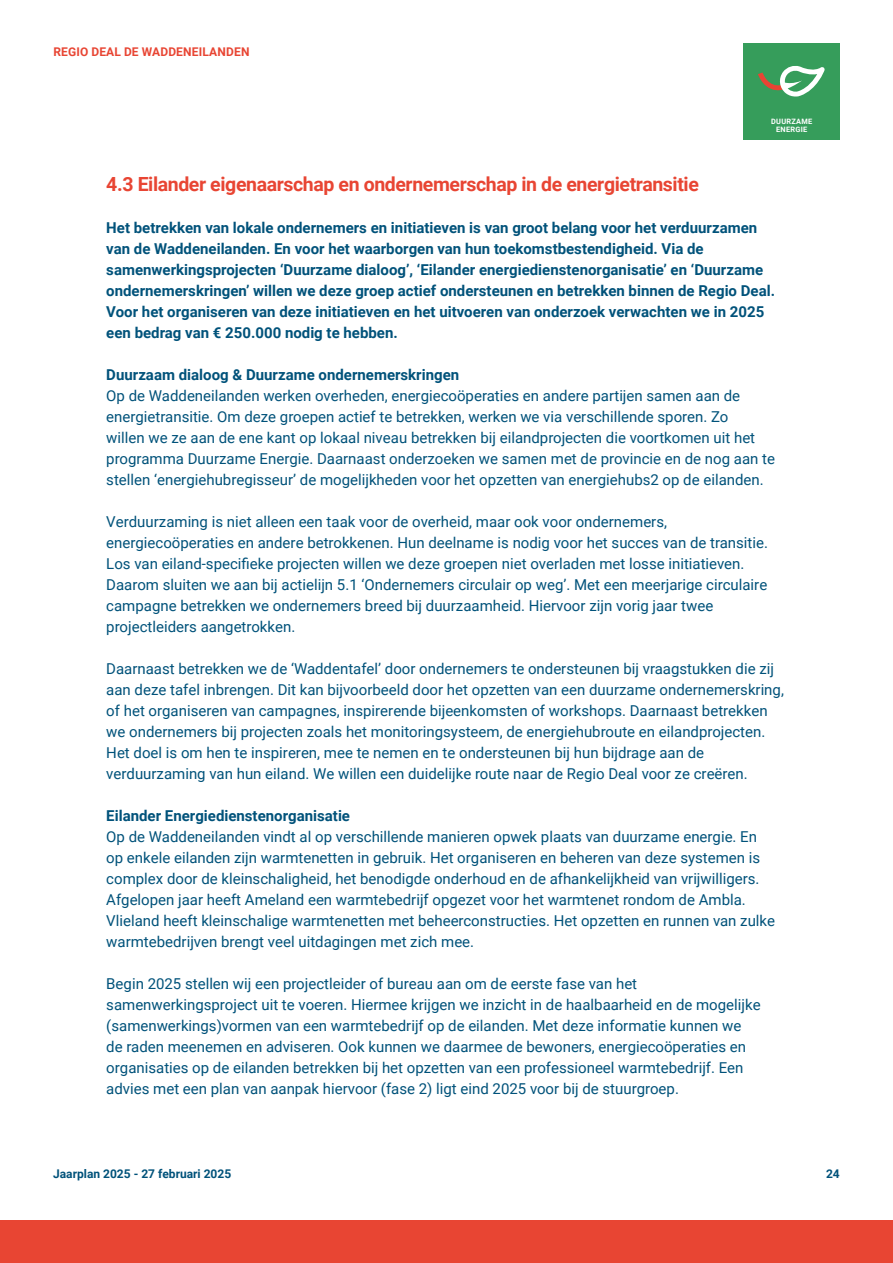
<style>
.page{position:relative;width:893px;height:1263px;background:#fff}
.page>*{position:absolute;margin:0;border:0;box-sizing:border-box;transform-origin:0 0}
.t1{font:700 19.5px "Roboto";letter-spacing:-.02em;color:#e84533}
.t2{font:15px/21px "Roboto";color:#00527a}
.t3{font:700 15px/21px "Roboto";color:#00527a}
.t4{font:700 12px "Roboto";color:#00527a}
.t5{font:700 12px "Roboto";letter-spacing:.015em;color:#e84533}
.t6{font:700 7.35px/8.7px "Roboto";letter-spacing:.035em;color:#fff;text-align:center}
</style>
<div class="page">
<div style="left:0;top:1220px;width:893px;height:43px;background:#e84533"></div>
<div style="left:744px;top:44px;width:96px;height:96px;background:#369d5b"></div>
<svg style="left:758px;top:66px;width:67px;height:31px"></svg>
<p class="t5" style="left:53px;top:43px;width:198px">REGIO DEAL DE WADDENEILANDEN</p>
<p class="t6" style="left:771px;top:117px;width:43px">DUURZAME<br>ENERGIE</p>
<h1 class="t1" style="left:106px;top:170px;width:594px">4.3 Eilander eigenaarschap en ondernemerschap in de energietransitie</h1>
<p class="t3" style="left:106px;top:217px;width:670px">Het betrekken van lokale ondernemers en initiatieven is van groot belang voor het verduurzamen van de Waddeneilanden. En voor het waarborgen van hun toekomstbestendigheid. Via de samenwerkingsprojecten ‘Duurzame dialoog’, ‘Eilander energiedienstenorganisatie’ en ‘Duurzame ondernemerskringen’ willen we deze groep actief ondersteunen en betrekken binnen de Regio Deal.<br>Voor het organiseren van deze initiatieven en het uitvoeren van onderzoek verwachten we in 2025 een bedrag van € 250.000 nodig te hebben.</p>
<p class="t3" style="left:106px;top:364px;width:354px">Duurzaam dialoog &amp; Duurzame ondernemerskringen</p>
<p class="t2" style="left:106px;top:385px;width:670px">Op de Waddeneilanden werken overheden, energiecoöperaties en andere partijen samen aan de energietransitie. Om deze groepen actief te betrekken, werken we via verschillende sporen. Zo<br>willen we ze aan de ene kant op lokaal niveau betrekken bij eilandprojecten die voortkomen uit het programma Duurzame Energie. Daarnaast onderzoeken we samen met de provincie en de nog aan te stellen ‘energiehubregisseur’ de mogelijkheden voor het opzetten van energiehubs2 op de eilanden.</p>
<p class="t2" style="left:106px;top:511px;width:663px">Verduurzaming is niet alleen een taak voor de overheid, maar ook voor ondernemers, energiecoöperaties en andere betrokkenen. Hun deelname is nodig voor het succes van de transitie.<br>Los van eiland-specifieke projecten willen we deze groepen niet overladen met losse initiatieven.<br>Daarom sluiten we aan bij actielijn 5.1 ‘Ondernemers circulair op weg’. Met een meerjarige circulaire campagne betrekken we ondernemers breed bij duurzaamheid. Hiervoor zijn vorig jaar twee projectleiders aangetrokken.</p>
<p class="t2" style="left:106px;top:658px;width:679px">Daarnaast betrekken we de ‘Waddentafel’ door ondernemers te ondersteunen bij vraagstukken die zij aan deze tafel inbrengen. Dit kan bijvoorbeeld door het opzetten van een duurzame ondernemerskring, of het organiseren van campagnes, inspirerende bijeenkomsten of workshops. Daarnaast betrekken we ondernemers bij projecten zoals het monitoringsysteem, de energiehubroute en eilandprojecten.<br>Het doel is om hen te inspireren, mee te nemen en te ondersteunen bij hun bijdrage aan de verduurzaming van hun eiland. We willen een duidelijke route naar de Regio Deal voor ze creëren.</p>
<p class="t3" style="left:106px;top:805px;width:245px">Eilander Energiedienstenorganisatie</p>
<p class="t2" style="left:106px;top:826px;width:670px">Op de Waddeneilanden vindt al op verschillende manieren opwek plaats van duurzame energie. En op enkele eilanden zijn warmtenetten in gebruik. Het organiseren en beheren van deze systemen is complex door de kleinschaligheid, het benodigde onderhoud en de afhankelijkheid van vrijwilligers.<br>Afgelopen jaar heeft Ameland een warmtebedrijf opgezet voor het warmtenet rondom de Ambla.<br>Vlieland heeft kleinschalige warmtenetten met beheerconstructies. Het opzetten en runnen van zulke warmtebedrijven brengt veel uitdagingen met zich mee.</p>
<p class="t2" style="left:106px;top:973px;width:656px">Begin 2025 stellen wij een projectleider of bureau aan om de eerste fase van het samenwerkingsproject uit te voeren. Hiermee krijgen we inzicht in de haalbaarheid en de mogelijke (samenwerkings)vormen van een warmtebedrijf op de eilanden. Met deze informatie kunnen we de raden meenemen en adviseren. Ook kunnen we daarmee de bewoners, energiecoöperaties en organisaties op de eilanden betrekken bij het opzetten van een professioneel warmtebedrijf. Een advies met een plan van aanpak hiervoor (fase 2) ligt eind 2025 voor bij de stuurgroep.</p>
<p class="t4" style="left:53px;top:1165px;width:180px">Jaarplan 2025 - 27 februari 2025</p>
<p class="t4" style="left:826px;top:1165px;width:15px">24</p>
</div>
